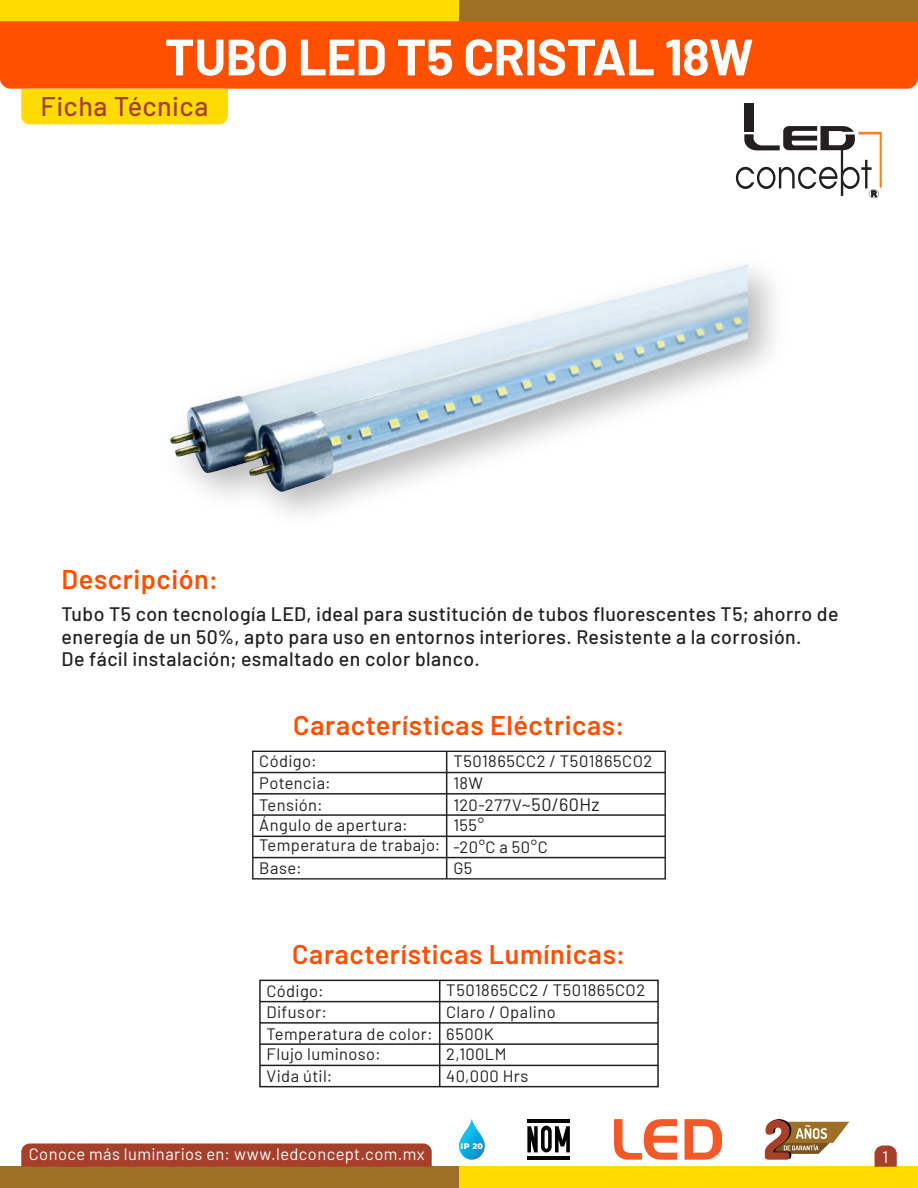
<style>
.page{position:relative;width:918px;height:1188px;background:#fff}
.page>*{position:absolute;margin:0;border:0;box-sizing:border-box;transform-origin:0 0}
.t1{font:700 51px "Barlow";letter-spacing:-.015em;color:#fff}
.t2{font:600 27px "Barlow";letter-spacing:.025em;color:#ff5000}
.t3{font:500 27px "Barlow";letter-spacing:.015em;color:#a6402a}
.t4{font:500 19.5px/22.5px "Barlow";letter-spacing:.02em;color:#231f20}
.t5{font:16.5px/21.3px "Barlow";letter-spacing:.025em;color:#231f20}
.t6{font:16.5px "Barlow";letter-spacing:.025em;color:#fff}
.t7{font:800 8.1px "Montserrat";color:#fff}
.s1{font-size:18px}
</style>
<div class="page">
<svg style="left:459px;top:1119px;width:26px;height:41px"></svg>
<hr style="left:527px;top:1119px;width:43px;height:4px;background:#040503">
<hr style="left:527px;top:1156px;width:43px;height:4px;background:#040503">
<svg style="left:527px;top:1126px;width:43px;height:26px"></svg>
<svg style="left:614px;top:1119px;width:108px;height:41px"></svg>
<hr style="left:253px;top:772px;width:412px;height:1px;background:#231f20">
<hr style="left:253px;top:793px;width:412px;height:2px;background:#231f20">
<hr style="left:253px;top:814px;width:412px;height:2px;background:#231f20">
<hr style="left:253px;top:836px;width:412px;height:1px;background:#231f20">
<hr style="left:253px;top:857px;width:412px;height:1px;background:#231f20">
<div style="left:252px;top:751px;width:414px;height:129px;border:1px solid #231f20"></div>
<hr style="left:446px;top:751px;width:1px;height:128px;background:#231f20">
<hr style="left:260px;top:1001px;width:398px;height:1px;background:#231f20">
<hr style="left:260px;top:1022px;width:398px;height:2px;background:#231f20">
<hr style="left:260px;top:1043px;width:398px;height:2px;background:#231f20">
<hr style="left:260px;top:1065px;width:398px;height:1px;background:#231f20">
<div style="left:259px;top:980px;width:400px;height:107px;border:2px solid #231f20"></div>
<hr style="left:439px;top:980px;width:1px;height:107px;background:#231f20">
<div style="left:0;top:0;width:459px;height:21px;background:#ffdb00"></div>
<div style="left:459px;top:0;width:459px;height:21px;background:#9d7025"></div>
<div style="left:0;top:1167px;width:459px;height:21px;background:#9d7025"></div>
<div style="left:459px;top:1167px;width:459px;height:21px;background:#ffdb00"></div>
<div style="left:0;top:21px;width:918px;height:68px;background:#ff5000"></div>
<div style="left:21px;top:89px;width:207px;height:35px;background:#ffdb00"></div>
<svg style="left:21px;top:1143px;width:411px;height:24px;background:#a8452f"></svg>
<svg style="left:874px;top:1146px;width:23px;height:21px"></svg>
<div style="left:744px;top:103px;width:9px;height:29px;background:#231f20"></div>
<svg style="left:736px;top:126px;width:146px;height:72px"></svg>
<svg style="left:765px;top:1119px;width:84px;height:41px"></svg>
<img style="left:170px;top:264px;width:578px;height:228px">
<h1 class="t1" style="left:165px;top:19px;width:590px">TUBO LED T5 CRISTAL 18W</h1>
<h2 class="t3" style="left:40px;top:87px;width:170px">Ficha Técnica</h2>
<h2 class="t2" style="left:62px;top:559px;width:158px">Descripción:</h2>
<p class="t4" style="left:62px;top:601px;width:778px">Tubo T5 con tecnología LED, ideal para sustitución de tubos fluorescentes T5; ahorro de eneregía de un 50%, apto para uso en entornos interiores. Resistente a la corrosión.<br>De fácil instalación; esmaltado en color blanco.</p>
<h2 class="t2" style="left:293px;top:706px;width:333px">Características Eléctricas:</h2>
<p class="t5" style="left:259px;top:750px;width:183px">Código:<br>Potencia:<br>Tensión:<br>Ángulo de apertura:<br>Temperatura de trabajo:</p>
<p class="t5" style="left:259px;top:856px;width:44px">Base:</p>
<p class="t5" style="left:453px;top:749px;width:200px">T501865CC2 / T501865CO2<br>18W<br>120-277V<span class="s1">~50/60Hz<br></span>155°</p>
<p class="t5" style="left:453px;top:836px;width:96px;line-height:20.7px">-20°C a 50°C<br>G5</p>
<h2 class="t2" style="left:292px;top:935px;width:335px">Características Lumínicas:</h2>
<p class="t5" style="left:266px;top:979px;width:168px">Código:<br>Difusor:<br>Temperatura de color:<br>Flujo luminoso:</p>
<p class="t5" style="left:446px;top:978px;width:200px">T501865CC2 / T501865CO2<br>Claro / Opalino<br>6500K<br>2,100LM</p>
<p class="t5" style="left:266px;top:1064px;width:68px">Vida útil:</p>
<p class="t5" style="left:446px;top:1064px;width:84px">40,000 Hrs</p>
<p class="t7" style="left:461px;top:1140px;width:24px">IP 20</p>
<p class="t6" style="left:29px;top:1142px;width:397px">Conoce más luminarios en: www.ledconcept.com.mx</p>
<p class="t6" style="left:883px;top:1145px;width:7px">1</p>
</div>
